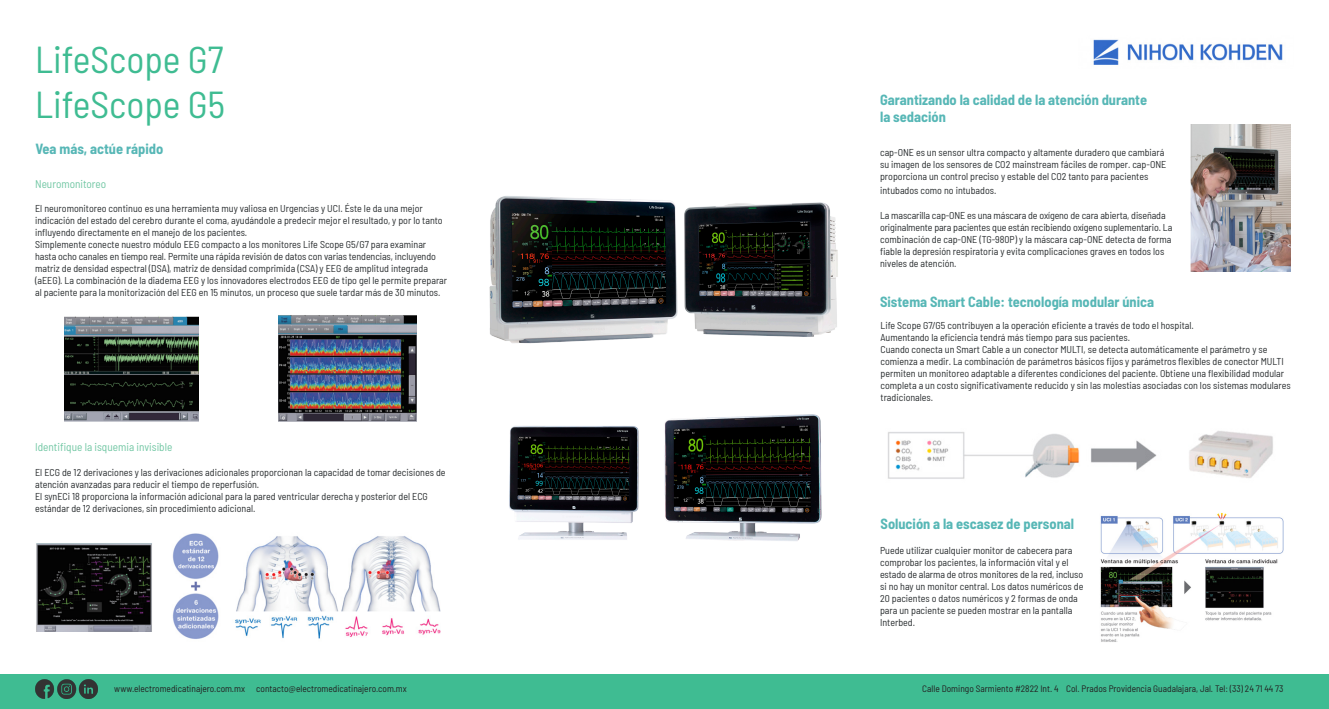
<style>
.page{position:relative;width:1329px;height:709px;background:#fff}
.page>*{position:absolute;margin:0;border:0;box-sizing:border-box;transform-origin:0 0}
.t1{font:semi-condensed 37.5px "Barlow";color:#3fbc92}
.t2{font:700 semi-condensed 14.38px/17.2px "Barlow";color:#57b7b6}
.t3{font:semi-condensed 11.25px "Barlow";color:#72c7a4}
.t4{font:semi-condensed 10px/12px "Barlow";color:#2a2e30}
.t5{font:semi-condensed 9.38px "Barlow";color:#231f20}
</style>
<div class="page">
<img style="left:509px;top:414px;width:313px;height:127px">
<img style="left:489px;top:196px;width:349px;height:148px">
<div style="left:0;top:673px;width:1328px;height:35px;background:#3fbc92"></div>
<img style="left:1093px;top:39px;width:190px;height:26px">
<img style="left:65px;top:316px;width:133px;height:106px">
<img style="left:278px;top:315px;width:138px;height:107px">
<img style="left:36px;top:543px;width:116px;height:88px">
<img style="left:172px;top:533px;width:269px;height:106px">
<img style="left:1191px;top:124px;width:99px;height:148px">
<img style="left:888px;top:431px;width:385px;height:48px">
<img style="left:1100px;top:512px;width:183px;height:130px">
<img style="left:35px;top:679px;width:62px;height:19px">
<p class="t1" style="left:35px;top:32px;width:190px">LifeScope G7</p>
<p class="t1" style="left:35px;top:77px;width:192px">LifeScope G5</p>
<p class="t2" style="left:35px;top:139px;width:129px">Vea más, actúe rápido</p>
<p class="t3" style="left:35px;top:175px;width:73px">Neuromonitoreo</p>
<p class="t4" style="left:35px;top:201px;width:389px">El neuromonitoreo continuo es una herramienta muy valiosa en Urgencias y UCI. Éste le da una mejor</p>
<p class="t4" style="left:35px;top:213px;width:409px">indicación del estado del cerebro durante el coma, ayudándole a predecir mejor el resultado, y por lo tanto influyendo directamente en el manejo de los pacientes.</p>
<p class="t4" style="left:35px;top:237px;width:413px">Simplemente conecte nuestro módulo EEG compacto a los monitores Life Scope G5/G7 para examinar hasta ocho canales en tiempo real. Permite una rápida revisión de datos con varias tendencias, incluyendo matriz de densidad espectral (DSA), matriz de densidad comprimida (CSA) y EEG de amplitud integrada (aEEG). La combinación de la diadema EEG y los innovadores electrodos EEG de tipo gel le permite preparar al paciente para la monitorización del EEG en 15 minutos, un proceso que suele tardar más de 30 minutos.</p>
<p class="t3" style="left:35px;top:438px;width:139px">Identifique la isquemia invisible</p>
<p class="t4" style="left:35px;top:466px;width:412px">El ECG de 12 derivaciones y las derivaciones adicionales proporcionan la capacidad de tomar decisiones de atención avanzadas para reducir el tiempo de reperfusión.</p>
<p class="t4" style="left:35px;top:490px;width:394px">El synECi 18 proporciona la información adicional para la pared ventricular derecha y posterior del ECG</p>
<p class="t4" style="left:35px;top:502px;width:222px">estándar de 12 derivaciones, sin procedimiento adicional.</p>
<p class="t2" style="left:880px;top:90px;width:268px">Garantizando la calidad de la atención durante la sedación</p>
<p class="t4" style="left:880px;top:146px;width:288px">cap-ONE es un sensor ultra compacto y altamente duradero que cambiará su imagen de los sensores de CO2 mainstream fáciles de romper. cap-ONE</p>
<p class="t4" style="left:880px;top:170px;width:270px">proporciona un control preciso y estable del CO2 tanto para pacientes</p>
<p class="t4" style="left:880px;top:183px;width:118px">intubados como no intubados.</p>
<p class="t4" style="left:880px;top:209px;width:294px">La mascarilla cap-ONE es una máscara de oxígeno de cara abierta, diseñada originalmente para pacientes que están recibiendo oxígeno suplementario. La combinación de cap-ONE (TG-980P) y la máscara cap-ONE detecta de forma fiable la depresión respiratoria y evita complicaciones graves en todos los niveles de atención.</p>
<p class="t2" style="left:880px;top:292px;width:276px">Sistema Smart Cable: tecnología modular única</p>
<p class="t4" style="left:880px;top:318px;width:315px">Life Scope G7/G5 contribuyen a la operación eficiente a través de todo el hospital.</p>
<p class="t4" style="left:880px;top:330px;width:251px">Aumentando la eficiencia tendrá más tiempo para sus pacientes.</p>
<p class="t4" style="left:880px;top:342px;width:388px">Cuando conecta un Smart Cable a un conector MULTI, se detecta automáticamente el parámetro y se</p>
<p class="t4" style="left:880px;top:354px;width:412px">comienza a medir. La combinación de parámetros básicos fijos y parámetros flexibles de conector MULTI permiten un monitoreo adaptable a diferentes condiciones del paciente. Obtiene una flexibilidad modular completa a un costo significativamente reducido y sin las molestias asociadas con los sistemas modulares tradicionales.</p>
<p class="t2" style="left:880px;top:514px;width:195px">Solución a la escasez de personal</p>
<p class="t4" style="left:880px;top:543px;width:194px">Puede utilizar cualquier monitor de cabecera para comprobar los pacientes, la información vital y el</p>
<p class="t4" style="left:880px;top:567px;width:205px">estado de alarma de otros monitores de la red, incluso si no hay un monitor central. Los datos numéricos de 20 pacientes o datos numéricos y 2 formas de onda para un paciente se pueden mostrar en la pantalla Interbed.</p>
<p class="t5" style="left:114px;top:681px;width:294px">www.electromedicatinajero.com.mx contacto@electromedicatinajero.com.mx</p>
<p class="t5" style="left:922px;top:681px;width:363px">Calle Domingo Sarmiento #2822 Int. 4 Col. Prados Providencia Guadalajara, Jal. Tel: (33) 24 71 44 73</p>
</div>
